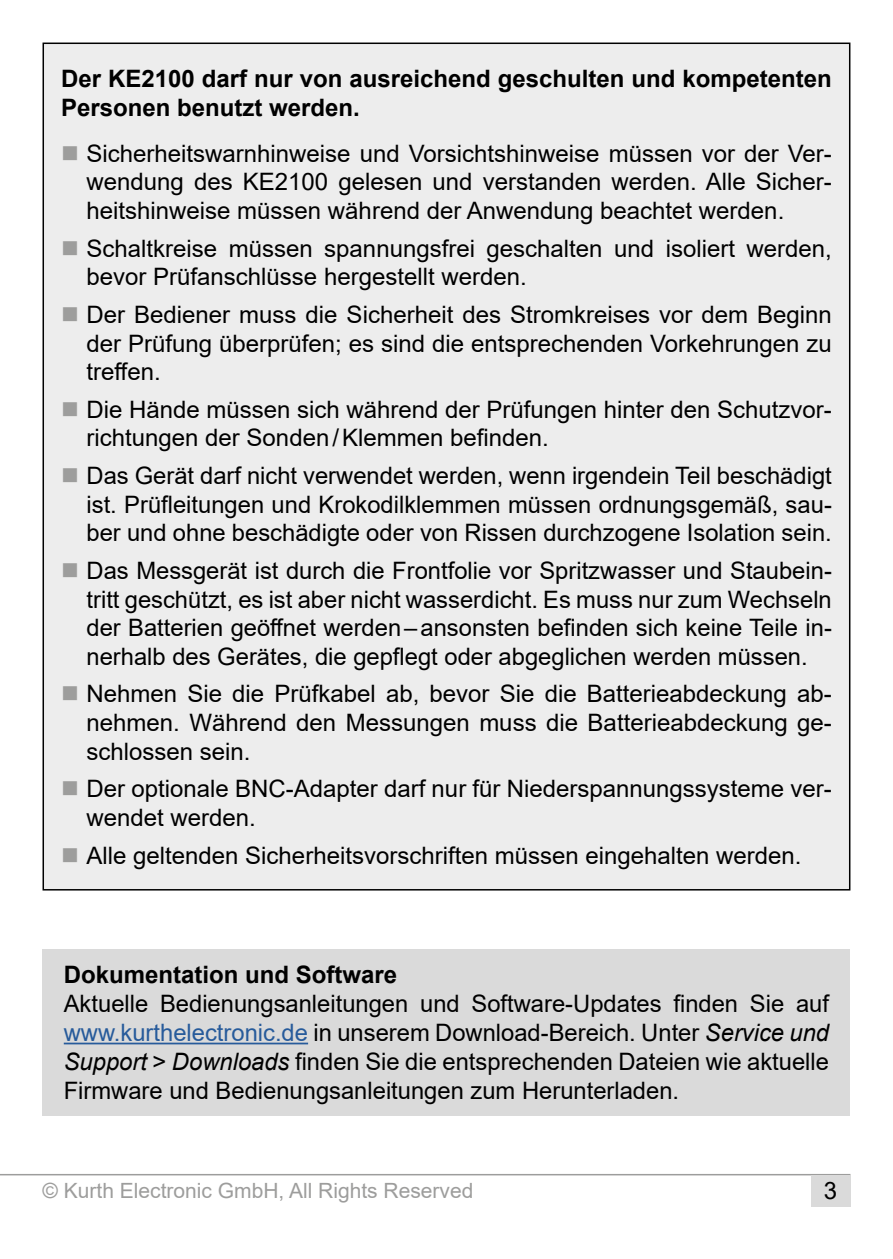
<style>
.page{position:relative;width:893px;height:1259px;background:#fff}
.page>*{position:absolute;margin:0;border:0;box-sizing:border-box;transform-origin:0 0}
.t1{font:24px/28.8px "Arial";color:#000;text-align:justify}
.t2{font:700 24px/28.8px "Arial";color:#000}
.t3{font:21px "Arial";color:#9d9d9c}
.s1{color:#275b9b}
.s2{font-style:italic}
</style>
<div class="page">
<hr style="left:0;top:1174px;width:850px;height:1px;background:#9d9d9c">
<div style="left:810px;top:1175px;width:40px;height:32px;background:#dadada"></div>
<div style="left:43px;top:949px;width:807px;height:166px;background:#dadada"></div>
<hr style="left:64px;top:1042px;width:244px;height:2px;background:#275b9b">
<div style="left:43px;top:43px;width:807px;height:847px;background:#ededed"></div>
<p class="t2" style="left:61px;top:64px;width:772px">Der KE2100 darf nur von ausreichend geschulten und kompetenten<br>Personen benutzt werden.</p>
<p class="t1" style="left:87px;top:139px;width:747px">Sicherheitswarnhinweise und Vorsichtshinweise müssen vor der Ver&shy;wendung des KE2100 gelesen und verstanden werden. Alle Sicher&shy;heitshinweise müssen während der Anwendung beachtet werden.</p>
<p class="t1" style="left:87px;top:234px;width:747px">Schaltkreise müssen spannungsfrei geschalten und isoliert werden, bevor Prüfanschlüsse hergestellt werden.</p>
<p class="t1" style="left:87px;top:300px;width:747px">Der Bediener muss die Sicherheit des Stromkreises vor dem Beginn der Prüfung überprüfen; es sind die entsprechenden Vorkehrungen zu treffen.</p>
<p class="t1" style="left:87px;top:395px;width:747px">Die Hände müssen sich während der Prüfungen hinter den Schutzvor&shy;richtungen der Sonden/Klemmen befinden.</p>
<p class="t1" style="left:87px;top:461px;width:747px">Das Gerät darf nicht verwendet werden, wenn irgendein Teil beschädigt ist. Prüfleitungen und Krokodilklemmen müssen ordnungsgemäß, sau&shy;ber und ohne beschädigte oder von Rissen durchzogene Isolation sein.</p>
<p class="t1" style="left:87px;top:556px;width:747px">Das Messgerät ist durch die Frontfolie vor Spritzwasser und Staubein&shy;tritt geschützt, es ist aber nicht wasserdicht. Es muss nur zum Wechseln der Batterien geöffnet werden–ansonsten befinden sich keine Teile in&shy;nerhalb des Gerätes, die gepflegt oder abgeglichen werden müssen.</p>
<p class="t1" style="left:87px;top:679px;width:747px">Nehmen Sie die Prüfkabel ab, bevor Sie die Batterieabdeckung ab&shy;nehmen. Während den Messungen muss die Batterieabdeckung ge&shy;schlossen sein.</p>
<p class="t1" style="left:87px;top:774px;width:747px">Der optionale BNC-Adapter darf nur für Niederspannungssysteme ver&shy;wendet werden.</p>
<p class="t1" style="left:87px;top:840px;width:716px">Alle geltenden Sicherheitsvorschriften müssen eingehalten werden.</p>
<p class="t2" style="left:64px;top:960px;width:335px">Dokumentation und Software</p>
<p class="t1" style="left:64px;top:989px;width:767px">Aktuelle Bedienungsanleitungen und Software-Updates finden Sie auf <span class="s1">www.kurthelectronic.de</span> in unserem Download-Bereich. Unter <span class="s2">Service und Support</span> &gt; <span class="s2">Downloads</span> finden Sie die entsprechenden Dateien wie aktuelle Firmware und Bedienungsanleitungen zum Herunterladen.</p>
<p class="t3" style="left:43px;top:1176px;width:432px">© Kurth Electronic GmbH, All Rights Reserved</p>
<p class="t1" style="left:824px;top:1176px;width:15px">3</p>
</div>
